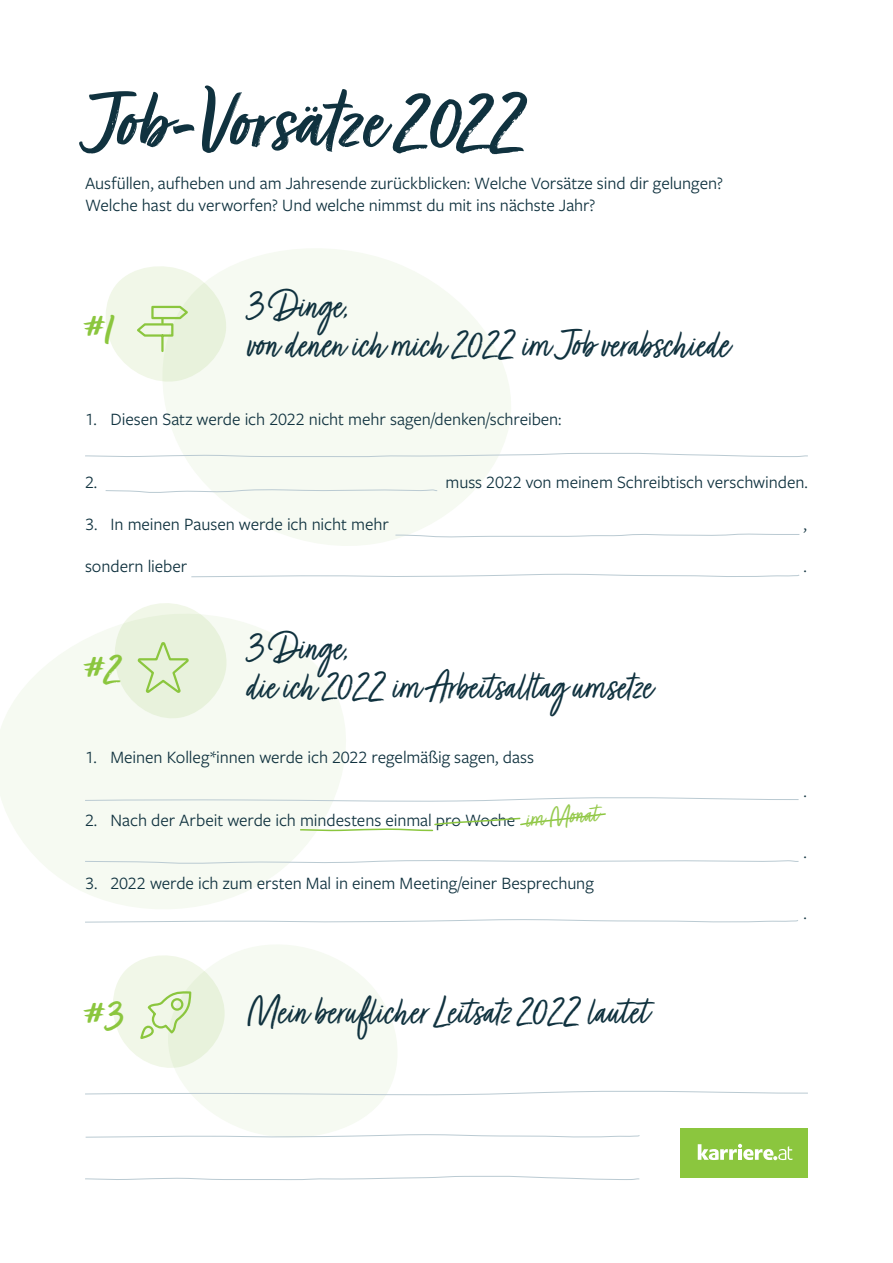
<style>
.page{position:relative;width:893px;height:1263px;background:#fff}
.page>*{position:absolute;margin:0;border:0;box-sizing:border-box;transform-origin:0 0}
.t1{font:700 90px "Turbinado";color:#10323f}
.t2{font:300 45px/39px "Turbinado";color:#10323f}
.t3{font:700 45px "Turbinado";color:#8bc63e}
.t4{font:300 30px "Turbinado";color:#96ca4e}
.t5{font:18px/21.6px "Freight Sans Pro K";letter-spacing:-.005em;color:#10323f}
</style>
<div class="page">
<div style="left:680px;top:1128px;width:128px;height:50px;background:#8bc63e"></div>
<svg style="left:698px;top:1144px;width:94px;height:16px"></svg>
<svg style="left:176px;top:1071px;width:230px;height:63px;fill:#f6faf2"></svg>
<svg style="left:85px;top:1134px;width:555px;height:4px"></svg>
<svg style="left:85px;top:1090px;width:723px;height:5px"></svg>
<svg style="left:85px;top:1176px;width:555px;height:4px"></svg>
<svg style="left:163px;top:249px;width:348px;height:297px;fill:#f6faf2"></svg>
<svg style="left:106px;top:262px;width:122px;height:123px"></svg>
<svg style="left:105px;top:489px;width:333px;height:4px"></svg>
<svg style="left:85px;top:453px;width:723px;height:4px"></svg>
<svg style="left:395px;top:533px;width:405px;height:5px"></svg>
<svg style="left:191px;top:573px;width:609px;height:5px"></svg>
<svg style="left:0;top:619px;width:346px;height:273px;fill:#f6faf2"></svg>
<svg style="left:111px;top:603px;width:117px;height:119px"></svg>
<svg style="left:84px;top:860px;width:715px;height:4px"></svg>
<svg style="left:84px;top:886px;width:714px;height:185px"></svg>
<svg style="left:84px;top:797px;width:715px;height:5px"></svg>
<svg style="left:299px;top:812px;width:307px;height:20px"></svg>
<h1 class="t1" style="left:85px;top:74px;width:442px">Job-Vorsätze 2022</h1>
<p class="t5" style="left:85px;top:172px;width:639px">Ausfüllen, aufheben und am Jahresende zurückblicken: Welche Vorsätze sind dir gelungen?<br>Welche hast du verworfen? Und welche nimmst du mit ins nächste Jahr?</p>
<h2 class="t3" style="left:85px;top:304px;width:30px">#1</h2>
<h2 class="t2" style="left:247px;top:289px;width:485px">3 Dinge,<br>von denen ich mich 2022 im Job verabschiede</h2>
<p class="t5" style="left:85px;top:408px;width:478px">1. Diesen Satz werde ich 2022 nicht mehr sagen/denken/schreiben:</p>
<p class="t5" style="left:85px;top:471px;width:14px">2.</p>
<p class="t5" style="left:445px;top:471px;width:364px">muss 2022 von meinem Schreibtisch verschwinden.</p>
<p class="t5" style="left:85px;top:513px;width:305px">3. In meinen Pausen werde ich nicht mehr</p>
<p class="t5" style="left:803px;top:513px;width:5px">,</p>
<p class="t5" style="left:85px;top:555px;width:104px">sondern lieber</p>
<p class="t5" style="left:803px;top:555px;width:5px">.</p>
<h2 class="t3" style="left:85px;top:645px;width:37px">#2</h2>
<h2 class="t2" style="left:247px;top:632px;width:408px">3 Dinge,<br>die ich 2022 im Arbeitsalltag umsetze</h2>
<p class="t5" style="left:85px;top:745px;width:450px">1. Meinen Kolleg*innen werde ich 2022 regelmäßig sagen, dass</p>
<p class="t5" style="left:85px;top:808px;width:432px">2. Nach der Arbeit werde ich mindestens einmal pro Woche</p>
<h3 class="t4" style="left:524px;top:803px;width:75px;rotate:-5deg">im Monat</h3>
<p class="t5" style="left:85px;top:871px;width:510px">3. 2022 werde ich zum ersten Mal in einem Meeting/einer Besprechung</p>
<h2 class="t3" style="left:85px;top:991px;width:39px">#3</h2>
<h2 class="t2" style="left:247px;top:996px;width:403px">Mein beruflicher Leitsatz 2022 lautet</h2>
<p class="t5" style="left:803px;top:780px;width:5px">.</p>
<p class="t5" style="left:803px;top:840px;width:5px">.</p>
<p class="t5" style="left:803px;top:902px;width:5px">.</p>
</div>
